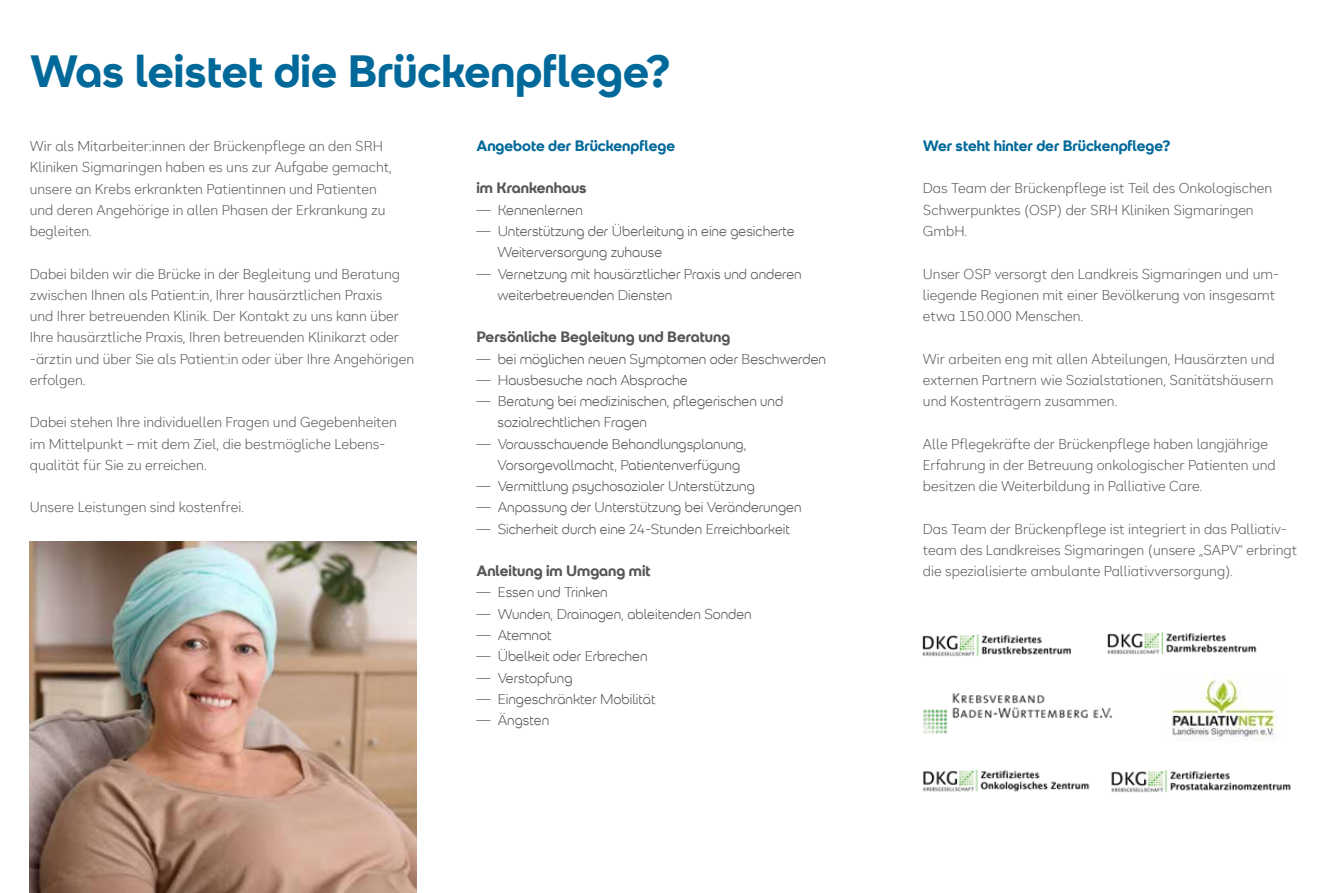
<style>
.page{position:relative;width:1327px;height:893px;background:#fff}
.page>*{position:absolute;margin:0;border:0;box-sizing:border-box;transform-origin:0 0}
.t1{font:700 45px "SRH Headline";color:#00699a}
.t2{font:700 15px "SRH Headline";color:#575756}
.t3{font:700 15px "SRH Headline";color:#00699a}
.t4{font:300 14.25px/21.3px "SRH Text";color:#575756}
.t5{font:300 14.25px/21.3px "SRH Headline";color:#575756}
.s1{font-family:"SRH Text"}
</style>
<div class="page">
<img style="left:30px;top:541px;width:387px;height:352px">
<img style="left:922px;top:634px;width:149px;height:23px">
<img style="left:1107px;top:632px;width:150px;height:23px">
<img style="left:923px;top:693px;width:189px;height:41px">
<img style="left:1170px;top:675px;width:107px;height:66px">
<img style="left:1111px;top:770px;width:180px;height:23px">
<img style="left:923px;top:769px;width:167px;height:23px">
<h1 class="t1" style="left:30px;top:45px;width:642px">Was leistet die Brückenpflege?</h1>
<p class="t4" style="left:30px;top:135px;width:364px">Wir als Mitarbeiter:innen der Brückenpflege an den SRH Kliniken Sigmaringen haben es uns zur Aufgabe gemacht, unsere an Krebs erkrankten Patientinnen und Patienten und deren Angehörige in allen Phasen der Erkrankung zu begleiten.</p>
<p class="t4" style="left:30px;top:263px;width:386px">Dabei bilden wir die Brücke in der Begleitung und Beratung zwischen Ihnen als Patient:in, Ihrer hausärztlichen Praxis<br>und Ihrer betreuenden Klinik. Der Kontakt zu uns kann über Ihre hausärztliche Praxis, Ihren betreuenden Klinikarzt oder -ärztin und über Sie als Patient:in oder über Ihre Angehörigen erfolgen.</p>
<p class="t4" style="left:30px;top:412px;width:369px">Dabei stehen Ihre individuellen Fragen und Gegebenheiten im Mittelpunkt – mit dem Ziel, die bestmögliche Lebens&shy;qualität für Sie zu erreichen.</p>
<p class="t4" style="left:30px;top:497px;width:216px">Unsere Leistungen sind kostenfrei.</p>
<p class="t3" style="left:476px;top:137px;width:200px">Angebote der Brückenpflege</p>
<p class="t2" style="left:476px;top:179px;width:112px">im Krankenhaus</p>
<p class="t5" style="left:476px;top:199px;width:108px"><span class="s1">—</span> Kennenlernen</p>
<p class="t5" style="left:497px;top:221px;width:299px;text-indent:-21px"><span class="s1">—</span> Unterstützung der Überleitung in eine gesicherte<br>Weiterversorgung zuhause</p>
<p class="t5" style="left:497px;top:263px;width:306px;text-indent:-21px"><span class="s1">—</span> Vernetzung mit hausärztlicher Praxis und anderen weiterbetreuenden Diensten</p>
<p class="t2" style="left:476px;top:328px;width:255px">Persönliche Begleitung und Beratung</p>
<p class="t5" style="left:476px;top:348px;width:351px"><span class="s1">—</span> bei möglichen neuen Symptomen oder Beschwerden</p>
<p class="t5" style="left:476px;top:369px;width:213px"><span class="s1">—</span> Hausbesuche nach Absprache</p>
<p class="t5" style="left:497px;top:391px;width:287px;text-indent:-21px"><span class="s1">—</span> Beratung bei medizinischen, pflegerischen und sozialrechtlichen Fragen</p>
<p class="t5" style="left:497px;top:433px;width:250px;text-indent:-21px"><span class="s1">—</span> Vorausschauende Behandlungsplanung,<br>Vorsorgevollmacht, Patientenverfügung</p>
<p class="t5" style="left:476px;top:476px;width:280px"><span class="s1">—</span> Vermittlung psychosozialer Unterstützung</p>
<p class="t5" style="left:476px;top:497px;width:327px"><span class="s1">—</span> Anpassung der Unterstützung bei Veränderungen</p>
<p class="t5" style="left:476px;top:518px;width:315px"><span class="s1">—</span> Sicherheit durch eine 24-Stunden Erreichbarkeit</p>
<p class="t2" style="left:476px;top:562px;width:176px">Anleitung im Umgang mit</p>
<p class="t5" style="left:476px;top:582px;width:133px"><span class="s1">—</span> Essen und Trinken</p>
<p class="t5" style="left:476px;top:603px;width:277px"><span class="s1">—</span> Wunden, Drainagen, ableitenden Sonden</p>
<p class="t5" style="left:476px;top:625px;width:77px"><span class="s1">—</span> Atemnot</p>
<p class="t5" style="left:476px;top:646px;width:173px"><span class="s1">—</span> Übelkeit oder Erbrechen</p>
<p class="t5" style="left:476px;top:667px;width:98px"><span class="s1">—</span> Verstopfung</p>
<p class="t5" style="left:476px;top:688px;width:181px"><span class="s1">—</span> Eingeschränkter Mobilität</p>
<p class="t5" style="left:476px;top:710px;width:74px"><span class="s1">—</span> Ängsten</p>
<p class="t3" style="left:923px;top:137px;width:249px">Wer steht hinter der Brückenpflege?</p>
<p class="t4" style="left:923px;top:178px;width:351px">Das Team der Brückenpflege ist Teil des Onkologischen<br>Schwerpunktes (OSP) der SRH Kliniken Sigmaringen<br>GmbH.</p>
<p class="t4" style="left:923px;top:263px;width:358px">Unser OSP versorgt den Landkreis Sigmaringen und um&shy;liegende Regionen mit einer Bevölkerung von insgesamt etwa 150.000 Menschen.</p>
<p class="t4" style="left:923px;top:348px;width:353px;text-align:justify">Wir arbeiten eng mit allen Abteilungen, Hausärzten und externen Partnern wie Sozialstationen, Sanitätshäusern und Kostenträgern zusammen.</p>
<p class="t4" style="left:923px;top:433px;width:354px">Alle Pflegekräfte der Brückenpflege haben langjä hrige<br>Erfahrung in der Betreuung onkologischer Patienten und besitzen die Weiterbildung in Palliative Care.</p>
<p class="t4" style="left:923px;top:518px;width:376px">Das Team der Brückenpflege ist integriert in das Palliativ&shy;team des Landkreises Sigmaringen (unsere „SAPV“ erbringt die spezialisierte ambulante Palliativversorgung).</p>
</div>
